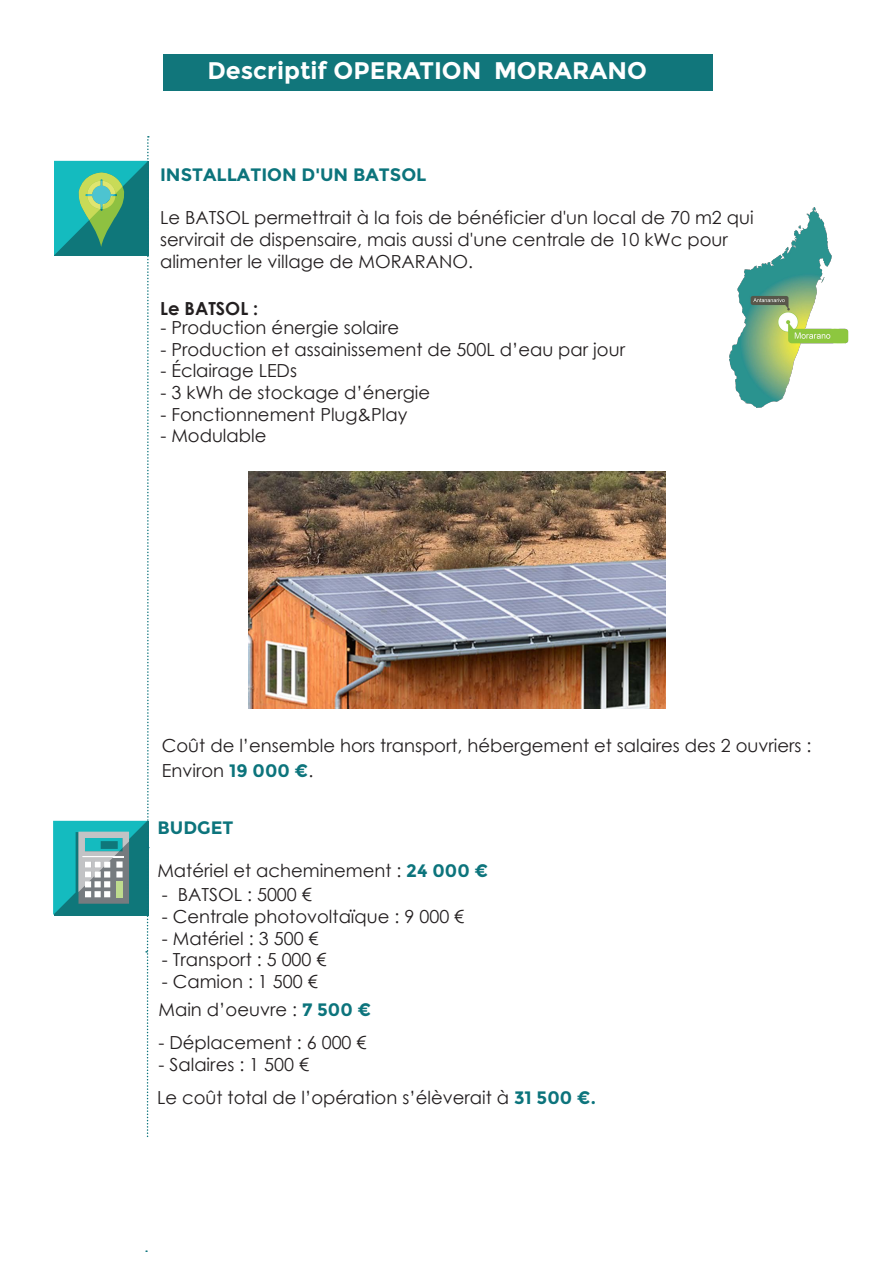
<style>
.page{position:relative;width:893px;height:1263px;background:#fff}
.page>*{position:absolute;margin:0;border:0;box-sizing:border-box;transform-origin:0 0}
.t1{font:700 24px "Montserrat";color:#fff}
.t2{font:18px/22px "Century Gothic";color:#231f20}
.t3{font:700 18px "Montserrat";color:#0c747c}
.t4{font:700 18px "Century Gothic";color:#231f20}
.s1{font-family:"Montserrat";font-weight:700;color:#0c747c}
</style>
<div class="page">
<svg style="left:53px;top:136px;width:96px;height:1001px"></svg>
<div style="left:163px;top:54px;width:549px;height:37px;background:#11767b"></div>
<img style="left:248px;top:471px;width:418px;height:237px">
<img style="left:729px;top:207px;width:120px;height:200px">
<h1 class="t1" style="left:207px;top:57px;width:441px">Descriptif OPERATION MORARANO</h1>
<p class="t3" style="left:160px;top:164px;width:268px">INSTALLATION D'UN BATSOL</p>
<p class="t2" style="left:160px;top:206px;width:595px">Le BATSOL permettrait à la fois de bénéficier d'un local de 70 m2 qui servirait de dispensaire, mais aussi d'une centrale de 10 kWc pour alimenter le village de MORARANO.</p>
<p class="t4" style="left:160px;top:294px;width:100px">Le BATSOL :</p>
<p class="t2" style="left:160px;top:316px;width:240px">- Production énergie solaire</p>
<p class="t2" style="left:160px;top:338px;width:466px">- Production et assainissement de 500L d’eau par jour</p>
<p class="t2" style="left:160px;top:359px;width:138px">- Éclairage LEDs</p>
<p class="t2" style="left:160px;top:381px;width:271px">- 3 kWh de stockage d’énergie</p>
<p class="t2" style="left:160px;top:403px;width:249px">- Fonctionnement Plug&amp;Play</p>
<p class="t2" style="left:160px;top:424px;width:108px">- Modulable</p>
<p class="t2" style="left:162px;top:733px;width:651px;line-height:24.8px">Coût de l’ensemble hors transport, hébergement et salaires des 2 ouvriers :<br>Environ <span class="s1">19 000 €</span>.</p>
<p class="t3" style="left:157px;top:816px;width:77px">BUDGET</p>
<p class="t2" style="left:157px;top:859px;width:332px">Matériel et acheminement : <span class="s1">24 000 €</span></p>
<p class="t2" style="left:162px;top:884px;width:151px">- BATSOL : 5000 €</p>
<p class="t2" style="left:162px;top:905px;width:304px">- Centrale photovoltaïque : 9 000 €</p>
<p class="t2" style="left:162px;top:927px;width:158px">- Matériel : 3 500 €</p>
<p class="t2" style="left:162px;top:948px;width:166px">- Transport : 5 000 €</p>
<p class="t2" style="left:159px;top:967px;width:214px;line-height:28.3px">- Camion : 1 500 €<br>Main d’oeuvre : <span class="s1">7 500 €</span></p>
<p class="t2" style="left:159px;top:1031px;width:210px">- Déplacement : 6 000 €</p>
<p class="t2" style="left:157px;top:1047px;width:440px;line-height:33px">- Salaires : 1 500 €<br>Le coût total de l’opération s’élèverait à <span class="s1">31 500 €.</span></p>
</div>
